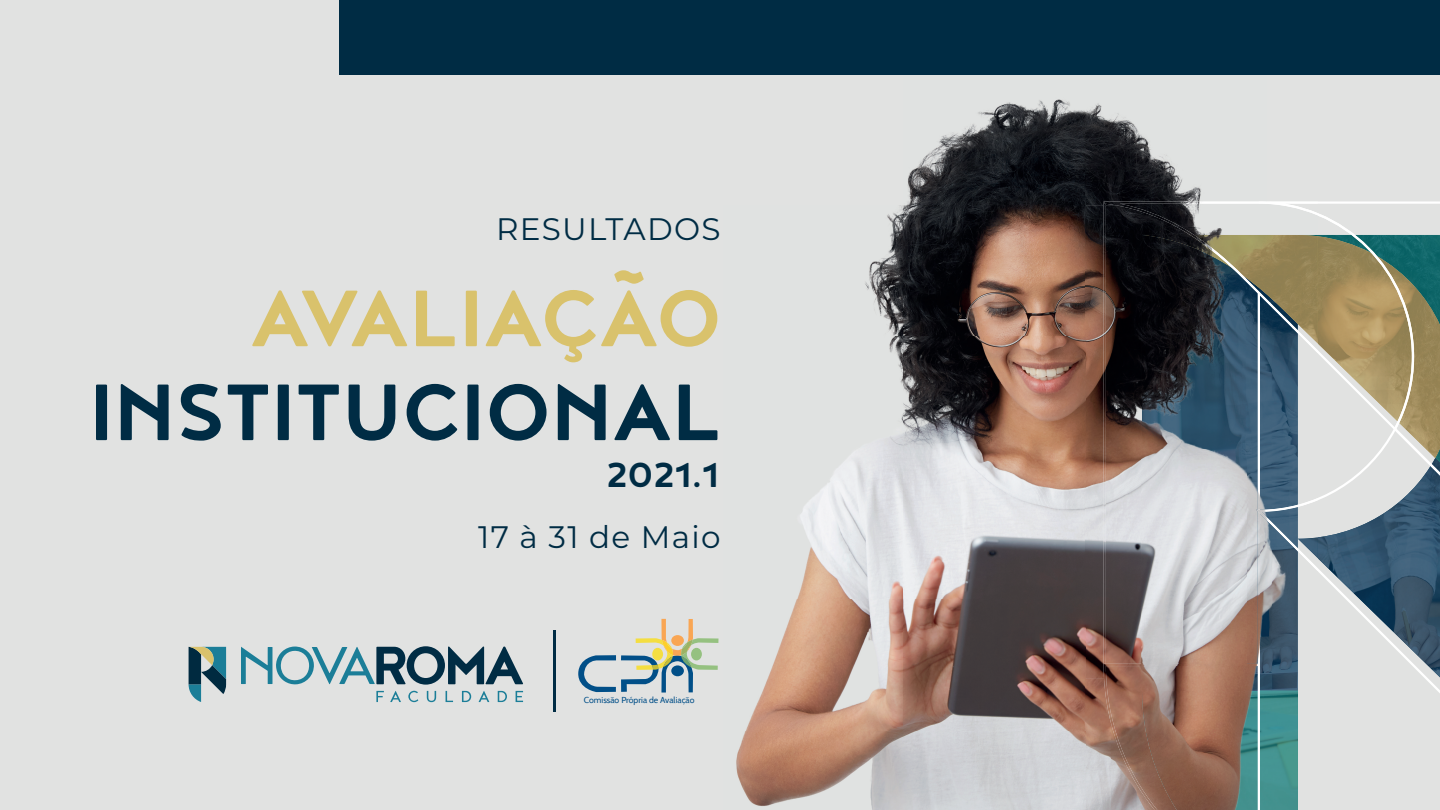
<style>
.page{position:relative;width:1440px;height:810px;background:#e1e2e1}
.page>*{position:absolute;margin:0;border:0;box-sizing:border-box;transform-origin:0 0}
.t1{font:700 97.8px "Noyh";color:#002c44}
.t2{font:700 97.8px "Noyh";letter-spacing:-.015em;color:#d9c26c}
.t3{font:700 42.53px "Noyh";color:#002c44}
.t4{font:31.05px "Montserrat";letter-spacing:.04em;color:#002c44}
.t5{font:8.62px "Cabin";color:#014f88}
</style>
<div class="page">
<svg style="left:376px;top:691px;width:147px;height:11px"></svg>
<svg style="left:241px;top:646px;width:282px;height:39px"></svg>
<svg style="left:189px;top:647px;width:37px;height:55px"></svg>
<svg style="left:578px;top:619px;width:140px;height:74px"></svg>
<hr style="left:554px;top:630px;width:2px;height:82px;background:#002c44">
<div style="left:339px;top:0;width:1101px;height:74px;background:#002c44"></div>
<svg style="left:1414px;top:201px;width:26px;height:226px"></svg>
<svg style="left:1318px;top:427px;width:122px;height:266px"></svg>
<svg style="left:1318px;top:201px;width:96px;height:230px"></svg>
<img style="left:723px;top:74px;width:595px;height:131px">
<img style="left:736px;top:205px;width:349px;height:605px">
<img style="left:1085px;top:205px;width:78px;height:290px">
<img style="left:1163px;top:228px;width:13px;height:7px">
<img style="left:1085px;top:495px;width:57px;height:184px">
<img style="left:1085px;top:679px;width:19px;height:131px">
<img style="left:1260px;top:690px;width:38px;height:120px">
<img style="left:1142px;top:268px;width:92px;height:396px">
<img style="left:1260px;top:344px;width:12px;height:346px">
<img style="left:1272px;top:344px;width:26px;height:346px">
<img style="left:1142px;top:235px;width:52px;height:33px">
<img style="left:1104px;top:201px;width:26px;height:463px">
<img style="left:1234px;top:344px;width:26px;height:320px">
<svg style="left:1318px;top:538px;width:10px;height:30px"></svg>
<img style="left:1104px;top:664px;width:156px;height:146px">
<img style="left:1256px;top:498px;width:62px;height:73px">
<img style="left:1120px;top:227px;width:56px;height:1px">
<img style="left:1218px;top:228px;width:4px;height:7px">
<img style="left:1194px;top:235px;width:124px;height:109px">
<img style="left:1105px;top:201px;width:213px;height:26px">
<img style="left:1176px;top:227px;width:42px;height:25px">
<img style="left:1214px;top:252px;width:31px;height:26px">
<img style="left:1242px;top:277px;width:29px;height:26px">
<img style="left:1267px;top:303px;width:29px;height:25px">
<img style="left:1292px;top:328px;width:26px;height:26px">
<h3 class="t4" style="left:496px;top:208px;width:226px">RESULTADOS</h3>
<h1 class="t2" style="left:250px;top:262px;width:473px">AVALIAÇÃO</h1>
<h1 class="t1" style="left:89px;top:356px;width:634px">INSTITUCIONAL</h1>
<h2 class="t3" style="left:606px;top:451px;width:114px">2021.1</h2>
<h3 class="t4" style="left:478px;top:516px;width:244px">17 à 31 de Maio</h3>
<p class="t5" style="left:584px;top:695px;width:112px">Comissão Própria de Avaliação</p>
</div>
